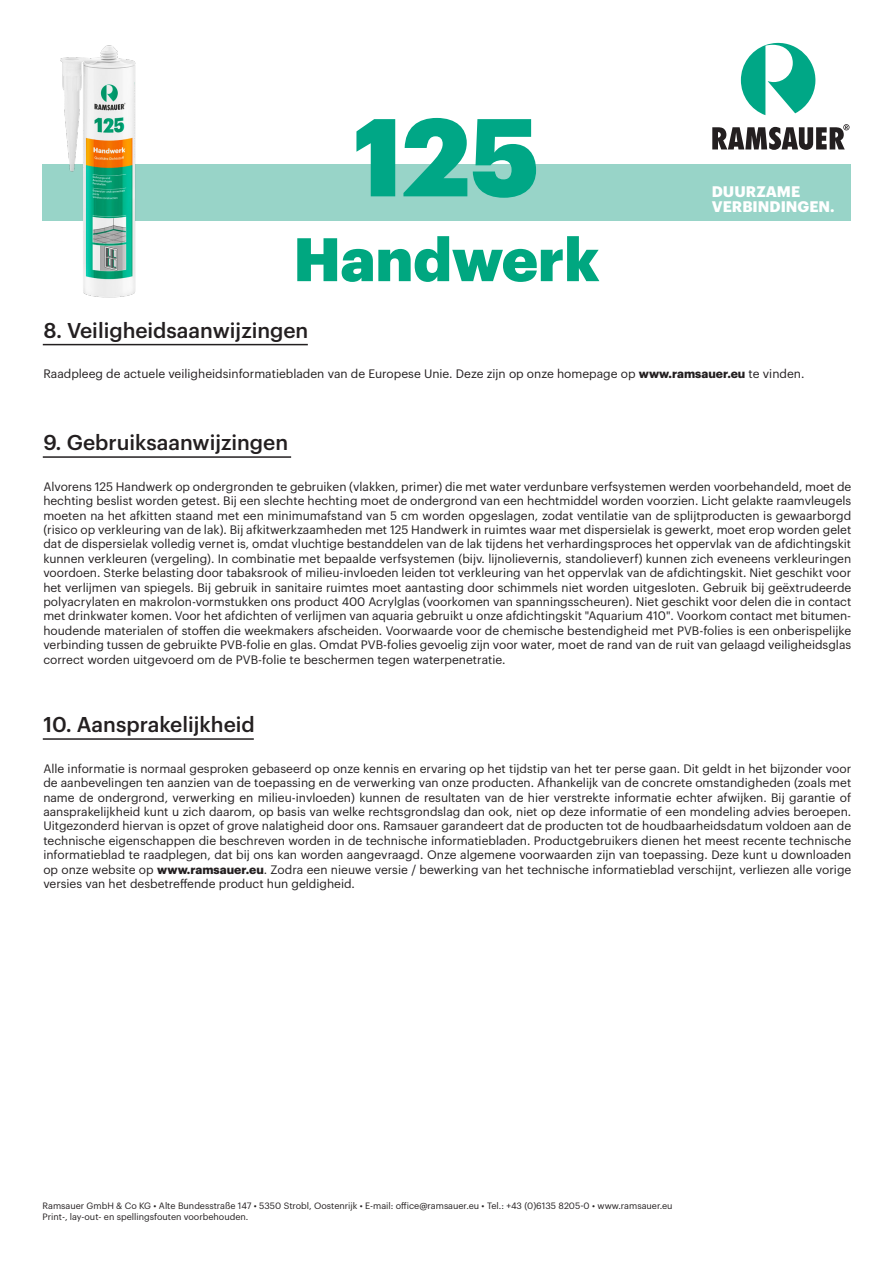
<style>
.page{position:relative;width:893px;height:1263px;background:#fff}
.page>*{position:absolute;margin:0;border:0;box-sizing:border-box;transform-origin:0 0}
.t1{font:900 108px "Graphik";color:#00a786}
.t2{font:900 60px "Graphik";color:#00a780}
.t3{font:500 21px "Graphik";color:#231f20}
.t4{font:700 15px "Graphik";color:#fff}
.t5{font:12px/14.4px "Graphik";color:#231f20;text-align:justify}
.t6{font:9px "Graphik";color:#231f20}
.s1{font-weight:700}
</style>
<div class="page">
<hr style="left:43px;top:344px;width:265px;height:1px;background:#231f20">
<hr style="left:43px;top:456px;width:248px;height:2px;background:#231f20">
<hr style="left:43px;top:738px;width:211px;height:2px;background:#231f20">
<div style="left:43px;top:164px;width:808px;height:57px;background:#98d4c8"></div>
<img style="left:42px;top:45px;width:236px;height:301px">
<svg style="left:712px;top:124px;width:137px;height:26px"></svg>
<svg style="left:741px;top:43px;width:75px;height:72px"></svg>
<p class="t1" style="left:353px;top:73px;width:188px">125</p>
<p class="t2" style="left:293px;top:213px;width:308px">Handwerk</p>
<p class="t3" style="left:43px;top:314px;width:267px">8. Veiligheidsaanwijzingen</p>
<p class="t4" style="left:712px;top:180px;width:90px">DUURZAME</p>
<p class="t4" style="left:712px;top:195px;width:124px">VERBINDINGEN.</p>
<p class="t5" style="left:43px;top:366px;width:763px">Raadpleeg de actuele veiligheidsinformatiebladen van de Europese Unie. Deze zijn op onze homepage op <span class="s1">www.ramsauer.eu</span> te vinden.</p>
<p class="t3" style="left:43px;top:427px;width:246px">9. Gebruiksaanwijzingen</p>
<p class="t5" style="left:43px;top:478px;width:809px">Alvorens 125 Handwerk op ondergronden te gebruiken (vlakken, primer) die met water verdunbare verfsystemen werden voorbehandeld, moet de hechting beslist worden getest. Bij een slechte hechting moet de ondergrond van een hechtmiddel worden voorzien. Licht gelakte raamvleugels moeten na het afkitten staand met een minimumafstand van 5 cm worden opgeslagen, zodat ventilatie van de splijtproducten is gewaarborgd (risico op verkleuring van de lak). Bij afkitwerkzaamheden met 125 Handwerk in ruimtes waar met dispersielak is gewerkt, moet erop worden gelet dat de dispersielak volledig vernet is, omdat vluchtige bestanddelen van de lak tijdens het verhardingsproces het oppervlak van de afdichtingskit kunnen verkleuren (vergeling). In combinatie met bepaalde verfsystemen (bijv. lijnolievernis, standolieverf) kunnen zich eveneens verkleuringen voordoen. Sterke belasting door tabaksrook of milieu-invloeden leiden tot verkleuring van het oppervlak van de afdichtingskit. Niet geschikt voor het verlijmen van spiegels. Bij gebruik in sanitaire ruimtes moet aantasting door schimmels niet worden uitgesloten. Gebruik bij geëxtrudeerde polyacrylaten en makrolon-vormstukken ons product 400 Acrylglas (voorkomen van spanningsscheuren). Niet geschikt voor delen die in contact met drinkwater komen. Voor het afdichten of verlijmen van aquaria gebruikt u onze afdichtingskit "Aquarium 410". Voorkom contact met bitumen&shy;houdende materialen of stoffen die weekmakers afscheiden. Voorwaarde voor de chemische bestendigheid met PVB-folies is een onberispelijke verbinding tussen de gebruikte PVB-folie en glas. Omdat PVB-folies gevoelig zijn voor water, moet de rand van de ruit van gelaagd veiligheidsglas correct worden uitgevoerd om de PVB-folie te beschermen tegen waterpenetratie.</p>
<p class="t3" style="left:43px;top:708px;width:213px">10. Aansprakelijkheid</p>
<p class="t5" style="left:43px;top:760px;width:809px">Alle informatie is normaal gesproken gebaseerd op onze kennis en ervaring op het tijdstip van het ter perse gaan. Dit geldt in het bijzonder voor de aanbevelingen ten aanzien van de toepassing en de verwerking van onze producten. Afhankelijk van de concrete omstandigheden (zoals met name de ondergrond, verwerking en milieu-invloeden) kunnen de resultaten van de hier verstrekte informatie echter afwijken. Bij garantie of aansprakelijkheid kunt u zich daarom, op basis van welke rechtsgrondslag dan ook, niet op deze informatie of een mondeling advies beroepen.<br>Uitgezonderd hiervan is opzet of grove nalatigheid door ons. Ramsauer garandeert dat de producten tot de houdbaarheidsdatum voldoen aan de technische eigenschappen die beschreven worden in de technische informatiebladen. Productgebruikers dienen het meest recente technische informatieblad te raadplegen, dat bij ons kan worden aangevraagd. Onze algemene voorwaarden zijn van toepassing. Deze kunt u downloaden op onze website op <span class="s1">www.ramsauer.eu</span>. Zodra een nieuwe versie / bewerking van het technische informatieblad verschijnt, verliezen alle vorige versies van het desbetreffende product hun geldigheid.</p>
<p class="t6" style="left:43px;top:1199px;width:632px">Ramsauer GmbH &amp; Co KG • Alte Bundesstraße 147 • 5350 Strobl, Oostenrijk • E-mail: office@ramsauer.eu • Tel.: +43 (0)6135 8205-0 • www.ramsauer.eu</p>
<p class="t6" style="left:43px;top:1210px;width:207px">Print-, lay-out- en spellingsfouten voorbehouden.</p>
</div>
